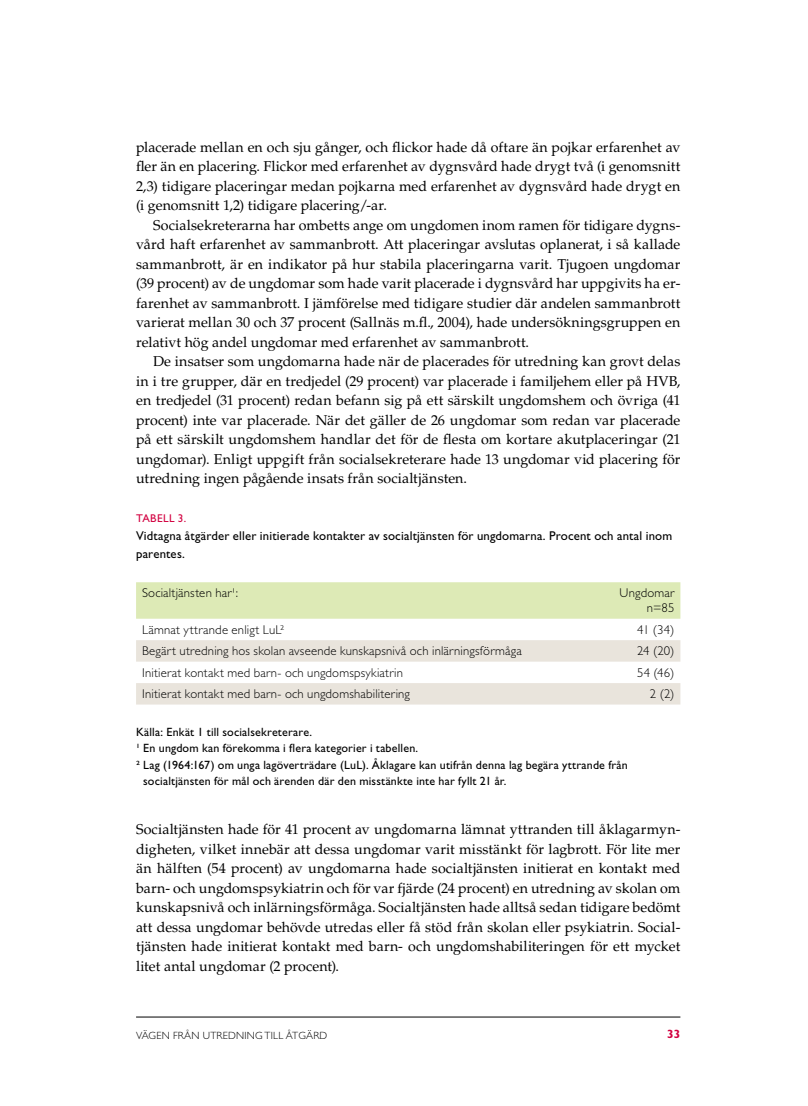
<style>
.page{position:relative;width:808px;height:1106px;background:#fff}
.page>*{position:absolute;margin:0;border:0;box-sizing:border-box;transform-origin:0 0}
.t1{font:14.25px/19.5px "Palatino LT Std";letter-spacing:.005em;color:#000;text-align:justify}
.t2{font:300 12.75px/15px "Gill Sans Std";letter-spacing:.015em;color:#000;text-align:right}
.t3{font:12.75px/18px "Gill Sans Std";letter-spacing:.015em;color:#000}
.t4{font:12px "Gill Sans Std";letter-spacing:.015em;color:#000}
.t5{font:700 12px "Gill Sans Std";color:#d20040}
.t6{font:11.25px "Gill Sans Std";color:#d20040}
.t7{font:300 10.5px "Gill Sans Std";letter-spacing:.02em;color:#000}
</style>
<div class="page">
<hr style="left:136px;top:1016px;width:544px;height:1px;background:#000">
<div style="left:136px;top:582px;width:544px;height:36px;background:#ddeab6"></div>
<svg style="left:136px;top:640px;width:544px;height:64px"></svg>
<p class="t1" style="left:136px;top:137px;width:546px">placerade mellan en och sju gånger, och flickor hade då oftare än pojkar erfarenhet av fler än en placering. Flickor med erfarenhet av dygnsvård hade drygt två (i genomsnitt 2,3) tidigare placeringar medan pojkarna med erfarenhet av dygnsvård hade drygt en (i genomsnitt 1,2) tidigare placering/-ar.</p>
<p class="t1" style="left:136px;top:215px;width:546px;text-indent:17px">Socialsekreterarna har ombetts ange om ungdomen inom ramen för tidigare dygns&shy;vård haft erfarenhet av sammanbrott. Att placeringar avslutas oplanerat, i så kallade sammanbrott, är en indikator på hur stabila placeringarna varit. Tjugoen ungdomar (39 procent) av de ungdomar som hade varit placerade i dygnsvård har uppgivits ha er&shy;farenhet av sammanbrott. I jämförelse med tidigare studier där andelen sammanbrott varierat mellan 30 och 37 procent (Sallnäs m.fl., 2004), hade undersökningsgruppen en relativt hög andel ungdomar med erfarenhet av sammanbrott.</p>
<p class="t1" style="left:136px;top:352px;width:546px;text-indent:17px">De insatser som ungdomarna hade när de placerades för utredning kan grovt delas in i tre grupper, där en tredjedel (29 procent) var placerade i familjehem eller på HVB, en tredjedel (31 procent) redan befann sig på ett särskilt ungdomshem och övriga (41 procent) inte var placerade. När det gäller de 26 ungdomar som redan var placerade på ett särskilt ungdomshem handlar det för de flesta om kortare akutplaceringar (21 ungdomar). Enligt uppgift från socialsekreterare hade 13 ungdomar vid placering för utredning ingen pågående insats från socialtjänsten.</p>
<p class="t6" style="left:136px;top:512px;width:14px">Tabell</p>
<p class="t6" style="left:178px;top:512px;width:10px">3.</p>
<p class="t3" style="left:136px;top:527px;width:538px">Vidtagna åtgärder eller initierade kontakter av socialtjänsten för ungdomarna. Procent och antal inom parentes.</p>
<p class="t2" style="left:142px;top:585px;width:97px">Socialtjänsten har¹:</p>
<p class="t2" style="left:620px;top:585px;width:56px">Ungdomar n=85</p>
<p class="t2" style="left:142px;top:622px;width:144px">Lämnat yttrande enligt LuL²</p>
<p class="t2" style="left:637px;top:622px;width:39px">41 (34)</p>
<p class="t2" style="left:142px;top:643px;width:381px">Begärt utredning hos skolan avseende kunskapsnivå och inlärningsförmåga</p>
<p class="t2" style="left:637px;top:643px;width:39px">24 (20)</p>
<p class="t2" style="left:142px;top:665px;width:262px">Initierat kontakt med barn- och ungdomspsykiatrin</p>
<p class="t2" style="left:637px;top:665px;width:39px">54 (46)</p>
<p class="t2" style="left:142px;top:686px;width:269px">Initierat kontakt med barn- och ungdomshabilitering</p>
<p class="t2" style="left:650px;top:686px;width:26px">2 (2)</p>
<p class="t4" style="left:136px;top:724px;width:177px">Källa: Enkät 1 till socialsekreterare.</p>
<p class="t4" style="left:136px;top:741px;width:284px">¹ En ungdom kan förekomma i flera kategorier i tabellen.</p>
<p class="t4" style="left:136px;top:757px;width:493px">² Lag (1964:167) om unga lagöverträdare (LuL). Åklagare kan utifrån denna lag begära yttrande från</p>
<p class="t4" style="left:143px;top:774px;width:365px">socialtjänsten för mål och ärenden där den misstänkte inte har fyllt 21 år.</p>
<p class="t1" style="left:136px;top:820px;width:546px">Socialtjänsten hade för 41 procent av ungdomarna lämnat yttranden till åklagarmyn&shy;digheten, vilket innebär att dessa ungdomar varit misstänkt för lagbrott. För lite mer än hälften (54 procent) av ungdomarna hade socialtjänsten initierat en kontakt med barn- och ungdomspsykiatrin och för var fjärde (24 procent) en utredning av skolan om kunskapsnivå och inlärningsförmåga. Socialtjänsten hade alltså sedan tidigare bedömt att dessa ungdomar behövde utredas eller få stöd från skolan eller psykiatrin. Social&shy;tjänsten hade initierat kontakt med barn- och ungdomshabiliteringen för ett mycket litet antal ungdomar (2 procent).</p>
<p class="t7" style="left:136px;top:1029px;width:193px">vägen Från utredning till åtgärd</p>
<p class="t5" style="left:667px;top:1026px;width:15px">33</p>
</div>
